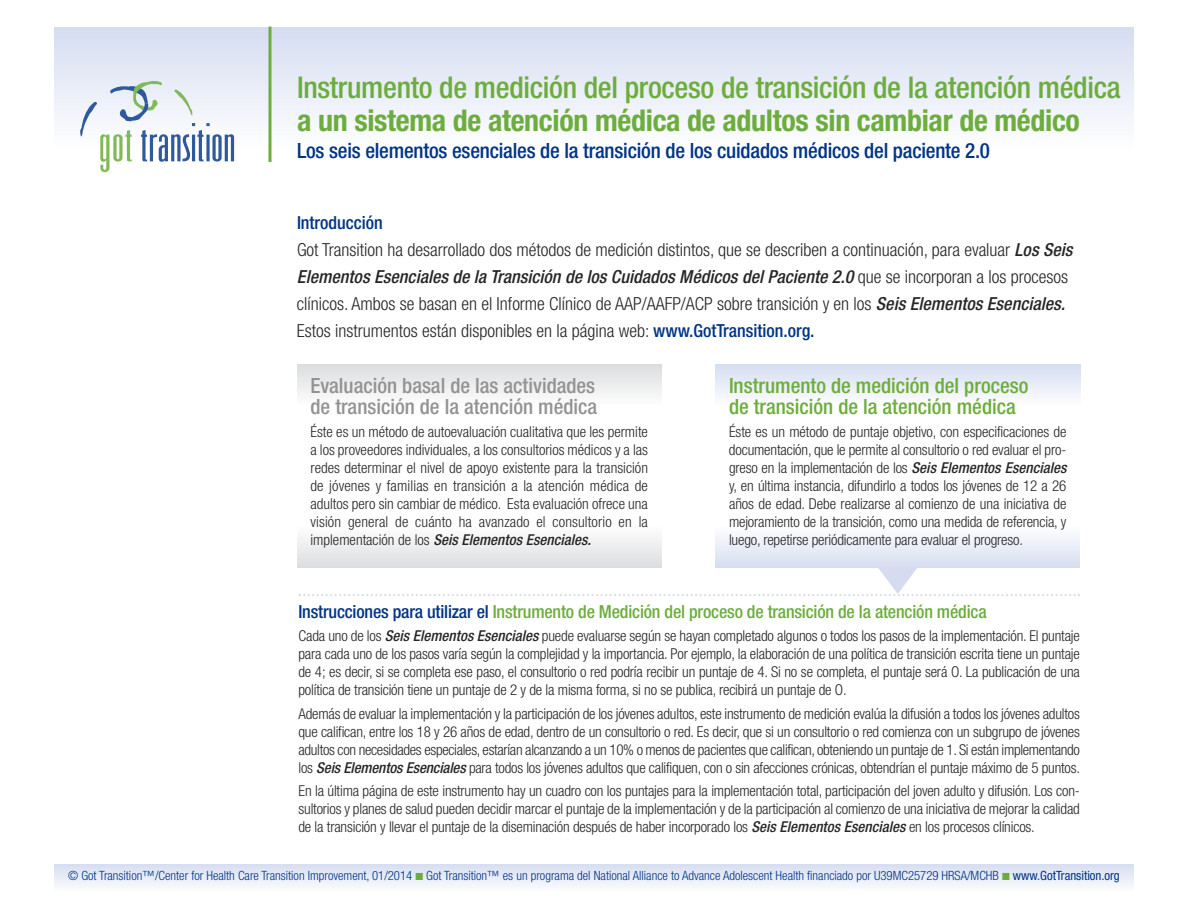
<style>
.page{position:relative;width:1188px;height:918px;background:#fff}
.page>*{position:absolute;margin:0;border:0;box-sizing:border-box;transform-origin:0 0}
.t1{font:500 condensed 30px "Helvetica Neue";letter-spacing:-.01em;color:#6dad3d}
.t2{font:700 condensed 30px "Helvetica Neue";letter-spacing:-.01em;color:#6dad3d}
.t3{font:500 condensed 21px "Helvetica Neue";letter-spacing:-.01em;color:#003484}
.t4{font:500 condensed 21px/21px "Helvetica Neue";color:#939393}
.t5{font:500 condensed 21px/21px "Helvetica Neue";color:#6dad3d}
.t6{font:300 condensed 18px/27px "Helvetica Neue";color:#272627}
.t7{font:500 condensed 18px "Helvetica Neue";letter-spacing:-.01em;color:#6dad3d}
.t8{font:300 condensed 15px/18px "Helvetica Neue";letter-spacing:-.01em;color:#272627;text-align:justify}
.t9{font:300 condensed 12.75px "Helvetica Neue";color:#003484}
.s1{font-weight:500;color:#003484}
.s2{font-weight:500;font-style:italic}
.s3{color:#003484}
.s4{color:#6dad3d}
.s5{font-weight:400}
</style>
<div class="page">
<svg style="left:54px;top:864px;width:1080px;height:22px"></svg>
<div style="left:297px;top:364px;width:365px;height:41px;background:linear-gradient(to bottom,#dbdcde,#fdfdfd)"></div>
<div style="left:297px;top:527px;width:365px;height:40px;background:linear-gradient(to bottom,#fdfdfd,#dddfe0)"></div>
<div style="left:716px;top:527px;width:364px;height:40px;background:linear-gradient(to bottom,#fdfdfe,#d8dff2)"></div>
<div style="left:716px;top:365px;width:364px;height:40px;background:linear-gradient(to bottom,#d6def1,#fbfcfe)"></div>
<svg style="left:299px;top:567px;width:781px;height:29px"></svg>
<div style="left:54px;top:27px;width:1080px;height:121px;background:linear-gradient(to bottom,#d5ddf1,#fefeff)"></div>
<hr style="left:268px;top:27px;width:3px;height:135px;background:#6dad3d">
<svg style="left:80px;top:81px;width:154px;height:91px"></svg>
<h1 class="t1" style="left:297px;top:77px;width:825px">Instrumento de medición del proceso de transición de la atención médica</h1>
<h1 class="t2" style="left:297px;top:110px;width:785px">a un sistema de atención médica de adultos sin cambiar de médico</h1>
<h2 class="t3" style="left:297px;top:143px;width:694px">Los seis elementos esenciales de la transición de los cuidados médicos del paciente 2.0</h2>
<p class="t6" style="left:297px;top:210px;width:777px"><span class="s1">Introducción<br></span>Got Transition ha desarrollado dos métodos de medición distintos, que se describen a continuación, para evaluar <span class="s2">Los Seis Elementos Esenciales de la Transición de los Cuidados Médicos del Paciente 2.0</span> que se incorporan a los procesos clínicos. Ambos se basan en el Informe Clínico de AAP/AAFP/ACP sobre transición y en los <span class="s2">Seis Elementos Esenciales.<br></span>Estos instrumentos están disponibles en la página web: <span class="s1">www.GotTransition.org.</span></p>
<h2 class="t4" style="left:310px;top:377px;width:288px">Evaluación basal de las actividades de transición de la atención médica</h2>
<p class="t8" style="left:310px;top:424px;width:339px">Éste es un método de autoevaluación cualitativa que les permite a los proveedores individuales, a los consultorios médicos y a las redes determinar el nivel de apoyo existente para la transición de jóvenes y familias en transición a la atención médica de adultos pero sin cambiar de médico. Esta evaluación ofrece una visión general de cuánto ha avanzado el consultorio en la implementación de los <span class="s2">Seis Elementos Esenciales.</span></p>
<h2 class="t5" style="left:729px;top:377px;width:301px">Instrumento de medición del proceso de transición de la atención médica</h2>
<p class="t8" style="left:729px;top:424px;width:339px">Éste es un método de puntaje objetivo, con especificaciones de documentación, que le permite al consultorio o red evaluar el pro&shy;greso en la implementación de los <span class="s2">Seis Elementos Esenciales </span>y, en última instancia, difundirlo a todos los jóvenes de 12 a 26 años de edad. Debe realizarse al comienzo de una iniciativa de mejoramiento de la transición, como una medida de referencia, y luego, repetirse periódicamente para evaluar el progreso.</p>
<p class="t7" style="left:299px;top:605px;width:690px"><span class="s3">Instrucciones para utilizar el</span> Instrumento de Medición del proceso de transición de la atención médica</p>
<p class="t8" style="left:298px;top:628px;width:783px">Cada uno de los <span class="s2">Seis Elementos Esenciales</span> puede evaluarse según se hayan completado algunos o todos los pasos de la implementación. El puntaje para cada uno de los pasos varía según la complejidad y la importancia. Por ejemplo, la elaboración de una política de transición escrita tiene un puntaje de 4; es decir, si se completa ese paso, el consultorio o red podría recibir un puntaje de 4. Si no se completa, el puntaje será O. La publicación de una política de transición tiene un puntaje de 2 y de la misma forma, si no se publica, recibirá un puntaje de O.</p>
<p class="t8" style="left:298px;top:706px;width:783px">Además de evaluar la implementación y la participación de los jóvenes adultos, este instrumento de medición evalúa la difusión a todos los jóvenes adultos que califican, entre los 18 y 26 años de edad, dentro de un consultorio o red. Es decir, que si un consultorio o red comienza con un subgrupo de jóvenes adultos con necesidades especiales, estarían alcanzando a un 10% o menos de pacientes que califican, obteniendo un puntaje de 1. Si están implementando los <span class="s2">Seis Elementos Esenciales</span> para todos los jóvenes adultos que califiquen, con o sin afecciones crónicas, obtendrían el puntaje máximo de 5 puntos.</p>
<p class="t8" style="left:298px;top:783px;width:783px">En la última página de este instrumento hay un cuadro con los puntajes para la implementación total, participación del joven adulto y difusión. Los con&shy;sultorios y planes de salud pueden decidir marcar el puntaje de la implementación y de la participación al comienzo de una iniciativa de mejorar la calidad de la transición y llevar el puntaje de la diseminación después de haber incorporado los <span class="s2">Seis Elementos Esenciales</span> en los procesos clínicos.</p>
<p class="t9" style="left:68px;top:871px;width:1053px">© Got Transition™/Center for Health Care Transition Improvement, 01/2014 <span class="s4">■</span> Got Transition™ es un programa del National Alliance to Advance Adolescent Health financiado por U39MC25729 HRSA/MCHB <span class="s4">■</span> <span class="s5">www.GotTransition.org</span></p>
</div>
